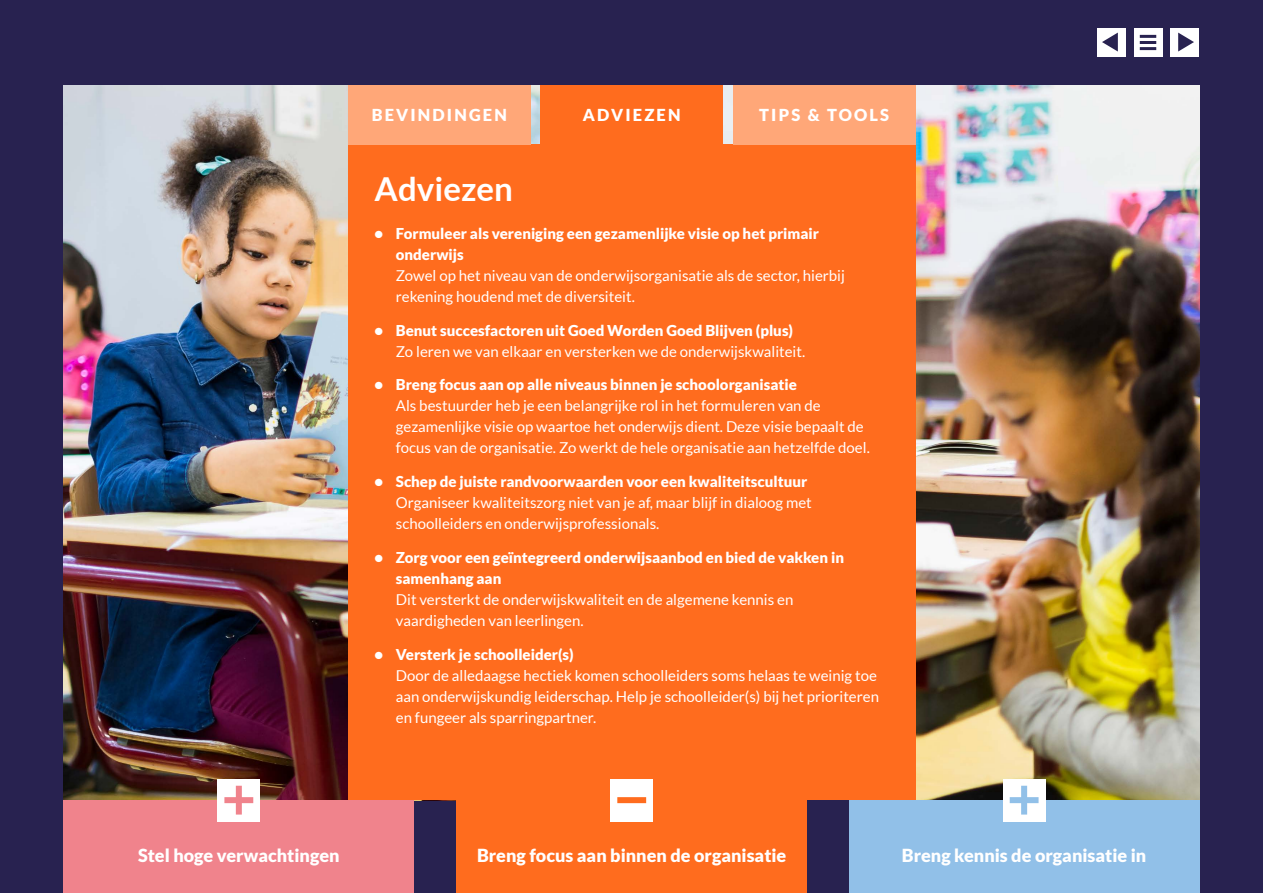
<style>
.page{position:relative;width:1263px;height:893px;background:#282250}
.page>*{position:absolute;margin:0;border:0;box-sizing:border-box;transform-origin:0 0}
.t1{font:700 33px "Lato";color:#fff}
.t2{font:900 18px "Lato";color:#fff}
.t3{font:900 16.5px "Lato";letter-spacing:.13em;color:#fff}
.t4{font:15px/21px "Lato";color:#fff}
.t5{font:900 15px/21px "Lato";color:#fff}
</style>
<div class="page">
<img style="left:915px;top:85px;width:284px;height:715px">
<img style="left:64px;top:85px;width:669px;height:715px">
<div style="left:348px;top:145px;width:567px;height:655px;background:#ff6c1e"></div>
<div style="left:733px;top:85px;width:182px;height:60px;background:#ffa778"></div>
<div style="left:540px;top:85px;width:183px;height:60px;background:#ff6c1e"></div>
<div style="left:348px;top:85px;width:183px;height:60px;background:#ffa778"></div>
<div style="left:1133px;top:28px;width:29px;height:28px;background:#fff"></div>
<hr style="left:1140px;top:35px;width:16px;height:3px;background:#282250">
<hr style="left:1140px;top:41px;width:16px;height:3px;background:#282250">
<hr style="left:1140px;top:47px;width:16px;height:3px;background:#282250">
<div style="left:849px;top:800px;width:350px;height:93px;background:#91c0e8"></div>
<div style="left:457px;top:800px;width:350px;height:93px;background:#ff6c1e"></div>
<div style="left:64px;top:800px;width:350px;height:93px;background:#f0838c"></div>
<div style="left:218px;top:779px;width:42px;height:42px;background:#fff"></div>
<div style="left:224px;top:797px;width:29px;height:6px;background:#f0838c"></div>
<div style="left:236px;top:786px;width:6px;height:29px;background:#f0838c"></div>
<div style="left:610px;top:779px;width:43px;height:42px;background:#fff"></div>
<div style="left:617px;top:797px;width:29px;height:6px;background:#ff6c1e"></div>
<div style="left:1003px;top:779px;width:42px;height:42px;background:#fff"></div>
<div style="left:1010px;top:797px;width:28px;height:6px;background:#91c0e8"></div>
<div style="left:1021px;top:786px;width:6px;height:29px;background:#91c0e8"></div>
<div style="left:1097px;top:28px;width:29px;height:28px;background:#fff"></div>
<svg style="left:1102px;top:33px;width:16px;height:19px"></svg>
<div style="left:1170px;top:28px;width:29px;height:28px;background:#fff"></div>
<svg style="left:1178px;top:33px;width:16px;height:19px"></svg>
<p class="t3" style="left:372px;top:108px;width:137px">BEVINDINGEN</p>
<p class="t3" style="left:583px;top:108px;width:99px">ADVIEZEN</p>
<p class="t3" style="left:759px;top:108px;width:131px">TIPS &amp; TOOLS</p>
<h1 class="t1" style="left:375px;top:176px;width:140px">Adviezen</h1>
<p class="t5" style="left:396px;top:224px;width:425px;text-indent:-21px">• Formuleer als vereniging een gezamenlijke visie op het primair onderwijs</p>
<p class="t4" style="left:396px;top:266px;width:451px">Zowel op het niveau van de onderwijsorganisatie als de sector, hierbij rekening houdend met de diversiteit.</p>
<p class="t5" style="left:375px;top:321px;width:420px">• Benut succesfactoren uit Goed Worden Goed Blijven (plus)</p>
<p class="t4" style="left:396px;top:342px;width:411px">Zo leren we van elkaar en versterken we de onderwijskwaliteit.</p>
<p class="t5" style="left:375px;top:375px;width:424px">• Breng focus aan op alle niveaus binnen je schoolorganisatie</p>
<p class="t4" style="left:396px;top:396px;width:475px">Als bestuurder heb je een belangrijke rol in het formuleren van de gezamenlijke visie op waartoe het onderwijs dient. Deze visie bepaalt de focus van de organisatie. Zo werkt de hele organisatie aan hetzelfde doel.</p>
<p class="t5" style="left:375px;top:472px;width:434px">• Schep de juiste randvoorwaarden voor een kwaliteitscultuur</p>
<p class="t4" style="left:396px;top:493px;width:417px">Organiseer kwaliteitszorg niet van je af, maar blijf in dialoog met schoolleiders en onderwijsprofessionals.</p>
<p class="t5" style="left:396px;top:548px;width:450px;text-indent:-21px">• Zorg voor een geïntegreerd onderwijsaanbod en bied de vakken in samenhang aan</p>
<p class="t4" style="left:396px;top:590px;width:399px">Dit versterkt de onderwijskwaliteit en de algemene kennis en vaardigheden van leerlingen.</p>
<p class="t5" style="left:375px;top:645px;width:201px">• Versterk je schoolleider(s)</p>
<p class="t4" style="left:396px;top:666px;width:485px">Door de alledaagse hectiek komen schoolleiders soms helaas te weinig toe aan onderwijskundig leiderschap. Help je schoolleider(s) bij het prioriteren en fungeer als sparringpartner.</p>
<p class="t2" style="left:138px;top:847px;width:203px">Stel hoge verwachtingen</p>
<p class="t2" style="left:477px;top:847px;width:311px">Breng focus aan binnen de organisatie</p>
<p class="t2" style="left:902px;top:847px;width:246px">Breng kennis de organisatie in</p>
</div>
